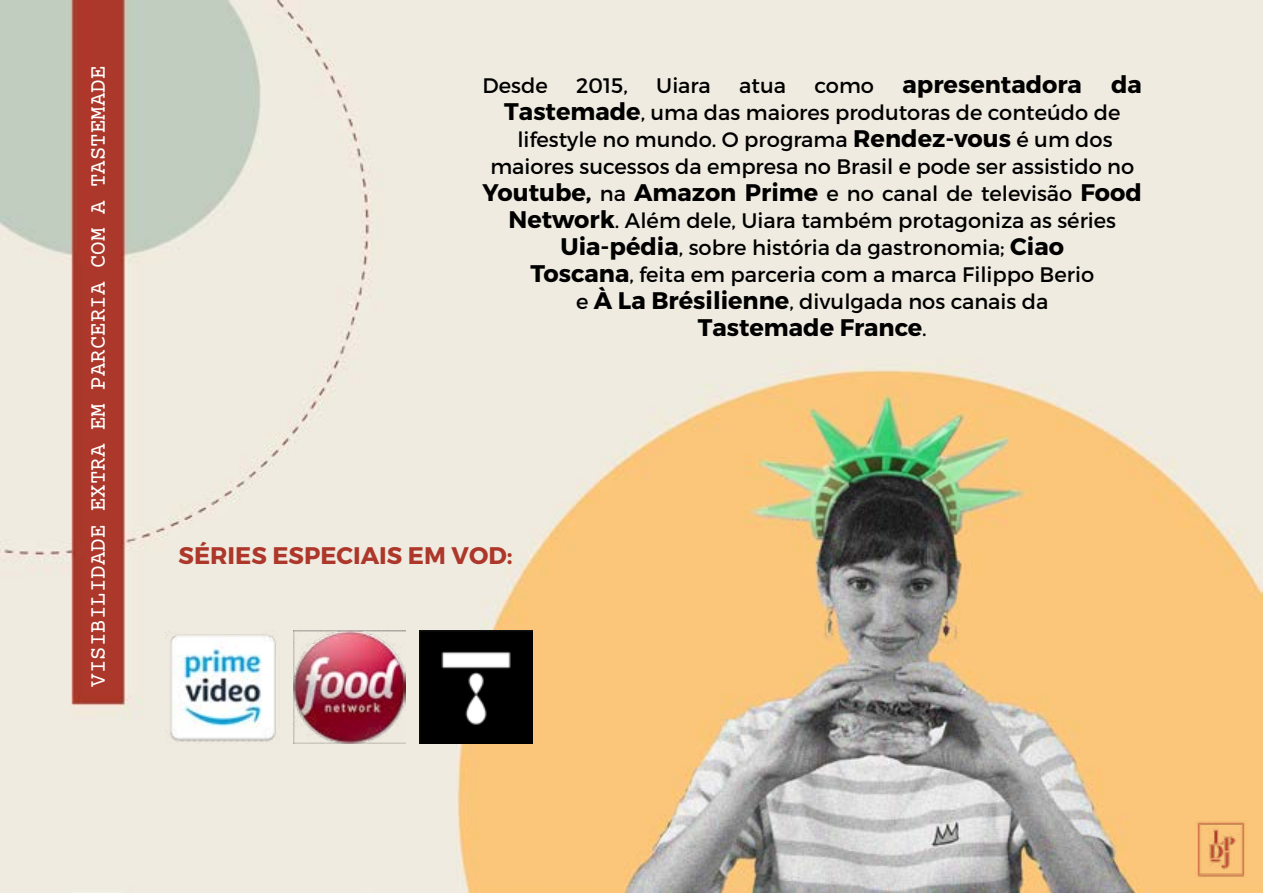
<style>
.page{position:relative;width:1263px;height:893px;background:#fff}
.page>*{position:absolute;margin:0;border:0;box-sizing:border-box;transform-origin:0 0}
.t1{font:700 24px "Montserrat";color:#000}
.t2{font:700 24px "Montserrat";color:#ac372a}
.t3{font:22.5px "Courier Prime";color:#fff}
.t4{font:21px/27px "Montserrat";color:#000;text-align:center}
.s1{font-weight:400;font-size:21px}
.s2{font-weight:700;font-size:24px}
</style>
<div class="page">
<img style="left:0;top:0;width:1263px;height:893px">
<img style="left:1195px;top:821px;width:51px;height:56px">
<img style="left:166px;top:631px;width:113px;height:112px">
<img style="left:293px;top:631px;width:112px;height:112px">
<img style="left:419px;top:630px;width:114px;height:113px">
<p class="t3" style="left:85px;top:687px;width:623px;rotate:-90deg">VISIBILIDADE EXTRA EM PARCERIA COM A TASTEMADE</p>
<p class="t4" style="left:483px;top:72px;width:67px">Desde</p>
<p class="t4" style="left:576px;top:72px;width:53px">2015,</p>
<p class="t4" style="left:656px;top:72px;width:56px">Uiara</p>
<p class="t4" style="left:739px;top:72px;width:48px">atua</p>
<p class="t1" style="left:814px;top:70px;width:329px"><span class="s1">como</span> apresentadora da</p>
<p class="t4" style="left:490px;top:99px;width:645px"><span class="s2">Tastemade</span>, uma das maiores produtoras de conteúdo de lifestyle no mundo. O programa <span class="s2">Rendez-vous</span> é um dos maiores sucessos da empresa no Brasil e pode ser assistido no</p>
<p class="t1" style="left:483px;top:178px;width:661px">Youtube, <span class="s1">na</span> Amazon Prime <span class="s1">e no canal de televisão</span> Food</p>
<p class="t4" style="left:508px;top:207px;width:609px"><span class="s2">Network</span>. Além dele, Uiara também protagoniza as séries <span class="s2">Uia-pédia</span>, sobre história da gastronomia; <span class="s2">Ciao Toscana</span>, feita em parceria com a marca Filippo Berio<br>e <span class="s2">À La Brésilienne</span>, divulgada nos canais da</p>
<p class="t1" style="left:698px;top:313px;width:231px">Tastemade France<span class="s1">.</span></p>
<p class="t2" style="left:179px;top:540px;width:335px">SÉRIES ESPECIAIS EM VOD:</p>
</div>
